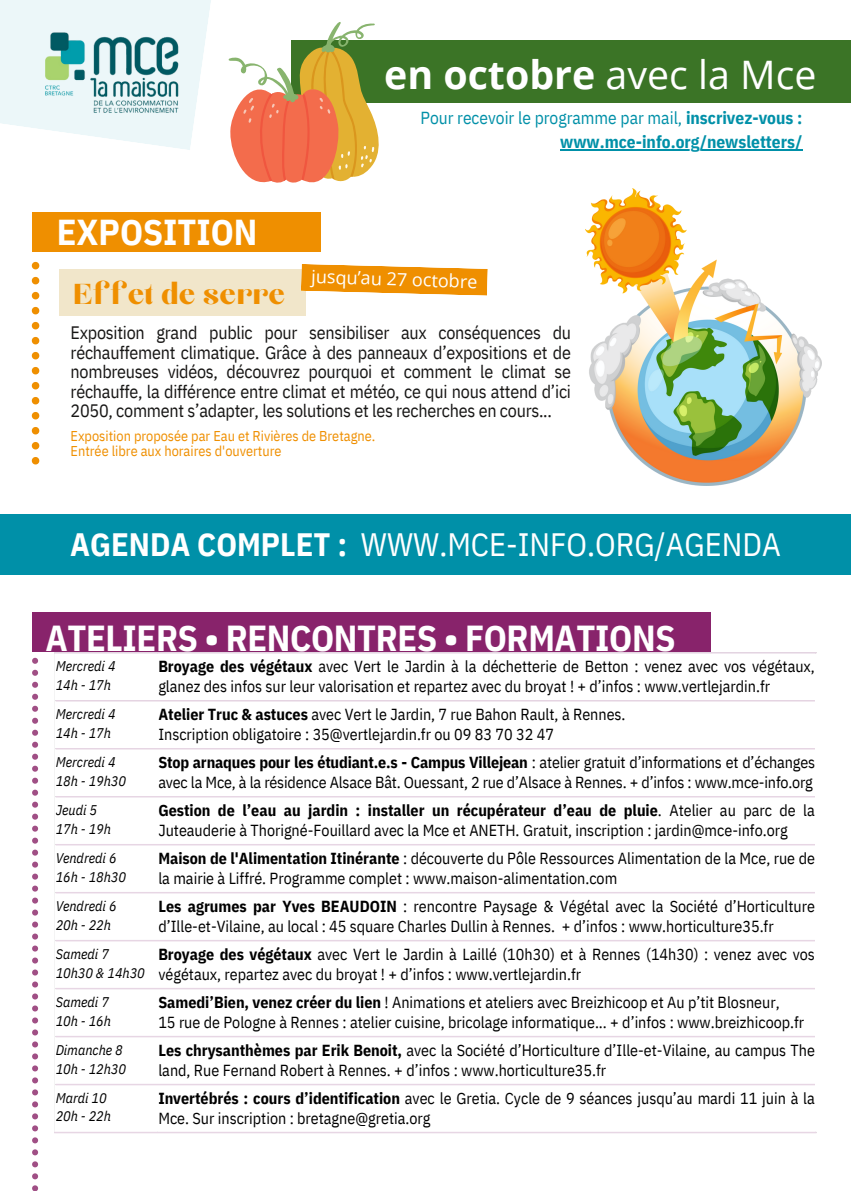
<style>
.page{position:relative;width:851px;height:1191px;background:#fff}
.page>*{position:absolute;margin:0;border:0;box-sizing:border-box;transform-origin:0 0}
.t1{font:700 39.2px "Open Sans";color:#fff}
.t2{font:700 36px "IBM Plex Sans Cond";letter-spacing:-.01em;color:#fff}
.t3{font:36px "Chloe";color:#ef8f00}
.t4{font:32.4px "IBM Plex Sans Cond";color:#fff}
.t5{font:18px/19.4px "IBM Plex Sans Cond";letter-spacing:-.015em;color:#171615;text-align:justify}
.t6{font:18px "Open Sans";color:#fff}
.t7{font:17.4px "IBM Plex Sans Cond";color:#0090a8}
.t8{font:700 17.4px "IBM Plex Sans Cond";color:#0090a8}
.t9{font:16px/19.8px "IBM Plex Sans Cond";color:#000}
.t10{font:14.2px "IBM Plex Sans Cond";color:#ef8f00}
.t11{font:italic 14px "IBM Plex Sans Cond";color:#000}
.s1{font-weight:400}
.s2{font-weight:700}
</style>
<div class="page">
<svg style="left:0;top:0;width:211px;height:150px"></svg>
<img style="left:45px;top:32px;width:134px;height:81px">
<div style="left:291px;top:40px;width:559px;height:63px;background:#3b7426"></div>
<div style="left:59px;top:269px;width:246px;height:47px;background:#f1e6ca"></div>
<div style="left:32px;top:213px;width:288px;height:39px;background:#ef8f00"></div>
<svg style="left:32px;top:262px;width:7px;height:202px"></svg>
<svg style="left:301px;top:264px;width:186px;height:32px"></svg>
<svg style="left:228px;top:22px;width:150px;height:161px"></svg>
<hr style="left:54px;top:652px;width:762px;height:2px;background:#e7d6e4">
<hr style="left:56px;top:700px;width:758px;height:2px;background:#e7d6e4">
<hr style="left:56px;top:748px;width:758px;height:2px;background:#e7d6e4">
<hr style="left:56px;top:796px;width:758px;height:2px;background:#e7d6e4">
<hr style="left:56px;top:844px;width:758px;height:1px;background:#e7d6e4">
<hr style="left:56px;top:892px;width:758px;height:1px;background:#e7d6e4">
<hr style="left:56px;top:940px;width:758px;height:1px;background:#e7d6e4">
<hr style="left:56px;top:988px;width:758px;height:1px;background:#e7d6e4">
<hr style="left:56px;top:1036px;width:758px;height:1px;background:#e7d6e4">
<hr style="left:56px;top:1084px;width:758px;height:1px;background:#e7d6e4">
<hr style="left:54px;top:1132px;width:762px;height:1px;background:#e7d6e4">
<div style="left:32px;top:612px;width:678px;height:40px;background:#88236b"></div>
<svg style="left:32px;top:658px;width:6px;height:532px"></svg>
<div style="left:0;top:514px;width:850px;height:61px;background:#0090a8"></div>
<img style="left:585px;top:189px;width:235px;height:297px">
<hr style="left:560px;top:149px;width:242px;height:1px;background:#0090a8">
<p class="t1" style="left:384px;top:47px;width:433px">en octobre <span class="s1">avec la Mce</span></p>
<p class="t7" style="left:420px;top:107px;width:383px">Pour recevoir le programme par mail, <span class="s2">inscrivez-vous :</span></p>
<p class="t8" style="left:560px;top:130px;width:243px">www.mce-info.org/newsletters/</p>
<p class="t2" style="left:57px;top:208px;width:202px">EXPOSITION</p>
<p class="t3" style="left:73px;top:277px;width:213px">Effet de serre</p>
<p class="t6" style="left:311px;top:263px;width:168px;rotate:2deg">jusqu’au 27 octobre</p>
<p class="t5" style="left:71px;top:323px;width:501px">Exposition grand public pour sensibiliser aux conséquences du réchauffement climatique. Grâce à des panneaux d’expositions et de nombreuses vidéos, découvrez pourquoi et comment le climat se réchauffe, la différence entre climat et météo, ce qui nous attend d’ici 2050, comment s’adapter, les solutions et les recherches en cours...</p>
<p class="t10" style="left:71px;top:426px;width:306px">Exposition proposée par Eau et Rivières de Bretagne.</p>
<p class="t10" style="left:71px;top:442px;width:212px">Entrée libre aux horaires d'ouverture</p>
<p class="t4" style="left:70px;top:523px;width:711px"><span class="s2">AGENDA COMPLET :</span> WWW.MCE-INFO.ORG/AGENDA</p>
<p class="t2" style="left:45px;top:614px;width:631px">ATELIERS • RENCONTRES • FORMATIONS</p>
<p class="t11" style="left:56px;top:657px;width:61px">Mercredi 4</p>
<p class="t11" style="left:56px;top:675px;width:57px">14h - 17h</p>
<p class="t9" style="left:158px;top:656px;width:657px"><span class="s2">Broyage des végétaux</span> avec Vert le Jardin à la déchetterie de Betton : venez avec vos végétaux, glanez des infos sur leur valorisation et repartez avec du broyat ! + d’infos : www.vertlejardin.fr</p>
<p class="t11" style="left:56px;top:705px;width:61px">Mercredi 4</p>
<p class="t11" style="left:56px;top:723px;width:57px">14h - 17h</p>
<p class="t9" style="left:158px;top:704px;width:468px"><span class="s2">Atelier Truc &amp; astuces</span> avec Vert le Jardin, 7 rue Bahon Rault, à Rennes.</p>
<p class="t9" style="left:158px;top:724px;width:397px">Inscription obligatoire : 35@vertlejardin.fr ou 09 83 70 32 47</p>
<p class="t11" style="left:56px;top:753px;width:61px">Mercredi 4</p>
<p class="t11" style="left:56px;top:771px;width:72px">18h - 19h30</p>
<p class="t9" style="left:158px;top:752px;width:658px"><span class="s2">Stop arnaques pour les étudiant.e.s - Campus Villejean</span> : atelier gratuit d’informations et d’échanges avec la Mce, à la résidence Alsace Bât. Ouessant, 2 rue d’Alsace à Rennes. + d’infos : www.mce-info.org</p>
<p class="t11" style="left:56px;top:801px;width:43px">Jeudi 5</p>
<p class="t11" style="left:56px;top:819px;width:57px">17h - 19h</p>
<p class="t9" style="left:158px;top:800px;width:657px"><span class="s2">Gestion de l’eau au jardin : installer un récupérateur d’eau de pluie</span>. Atelier au parc de la<br>Juteauderie à Thorigné-Fouillard avec la Mce et ANETH. Gratuit, inscription : jardin@mce-info.org</p>
<p class="t11" style="left:56px;top:849px;width:62px">Vendredi 6</p>
<p class="t11" style="left:56px;top:867px;width:72px">16h - 18h30</p>
<p class="t9" style="left:158px;top:848px;width:657px"><span class="s2">Maison de l'Alimentation Itinérante</span> : découverte du Pôle Ressources Alimentation de la Mce, rue de la mairie à Liffré. Programme complet : www.maison-alimentation.com</p>
<p class="t11" style="left:56px;top:897px;width:62px">Vendredi 6</p>
<p class="t11" style="left:56px;top:915px;width:57px">20h - 22h</p>
<p class="t9" style="left:158px;top:896px;width:657px"><span class="s2">Les agrumes par Yves BEAUDOIN</span> : rencontre Paysage &amp; Végétal avec la Société d’Horticulture d’Ille-et-Vilaine, au local : 45 square Charles Dullin à Rennes. + d’infos : www.horticulture35.fr</p>
<p class="t11" style="left:56px;top:945px;width:55px">Samedi 7</p>
<p class="t11" style="left:56px;top:963px;width:91px">10h30 &amp; 14h30</p>
<p class="t9" style="left:158px;top:944px;width:657px"><span class="s2">Broyage des végétaux</span> avec Vert le Jardin à Laillé (10h30) et à Rennes (14h30) : venez avec vos végétaux, repartez avec du broyat ! + d’infos : www.vertlejardin.fr</p>
<p class="t9" style="left:158px;top:992px;width:622px"><span class="s2">Samedi’Bien, venez créer du lien</span> ! Animations et ateliers avec Breizhicoop et Au p’tit Blosneur,</p>
<p class="t11" style="left:56px;top:993px;width:55px">Samedi 7</p>
<p class="t11" style="left:56px;top:1011px;width:57px">10h - 16h</p>
<p class="t9" style="left:158px;top:1012px;width:647px">15 rue de Pologne à Rennes : atelier cuisine, bricolage informatique... + d’infos : www.breizhicoop.fr</p>
<p class="t11" style="left:56px;top:1040px;width:69px">Dimanche 8</p>
<p class="t11" style="left:56px;top:1059px;width:72px">10h - 12h30</p>
<p class="t11" style="left:56px;top:1088px;width:53px">Mardi 10</p>
<p class="t11" style="left:56px;top:1107px;width:57px">20h - 22h</p>
<p class="t9" style="left:158px;top:1040px;width:657px"><span class="s2">Les chrysanthèmes par Erik Benoit,</span> avec la Société d’Horticulture d’Ille-et-Vilaine, au campus The land, Rue Fernand Robert à Rennes. + d’infos : www.horticulture35.fr</p>
<p class="t9" style="left:158px;top:1088px;width:657px"><span class="s2">Invertébrés : cours d’identification</span> avec le Gretia. Cycle de 9 séances jusqu’au mardi 11 juin à la<br>Mce. Sur inscription : bretagne@gretia.org</p>
</div>
